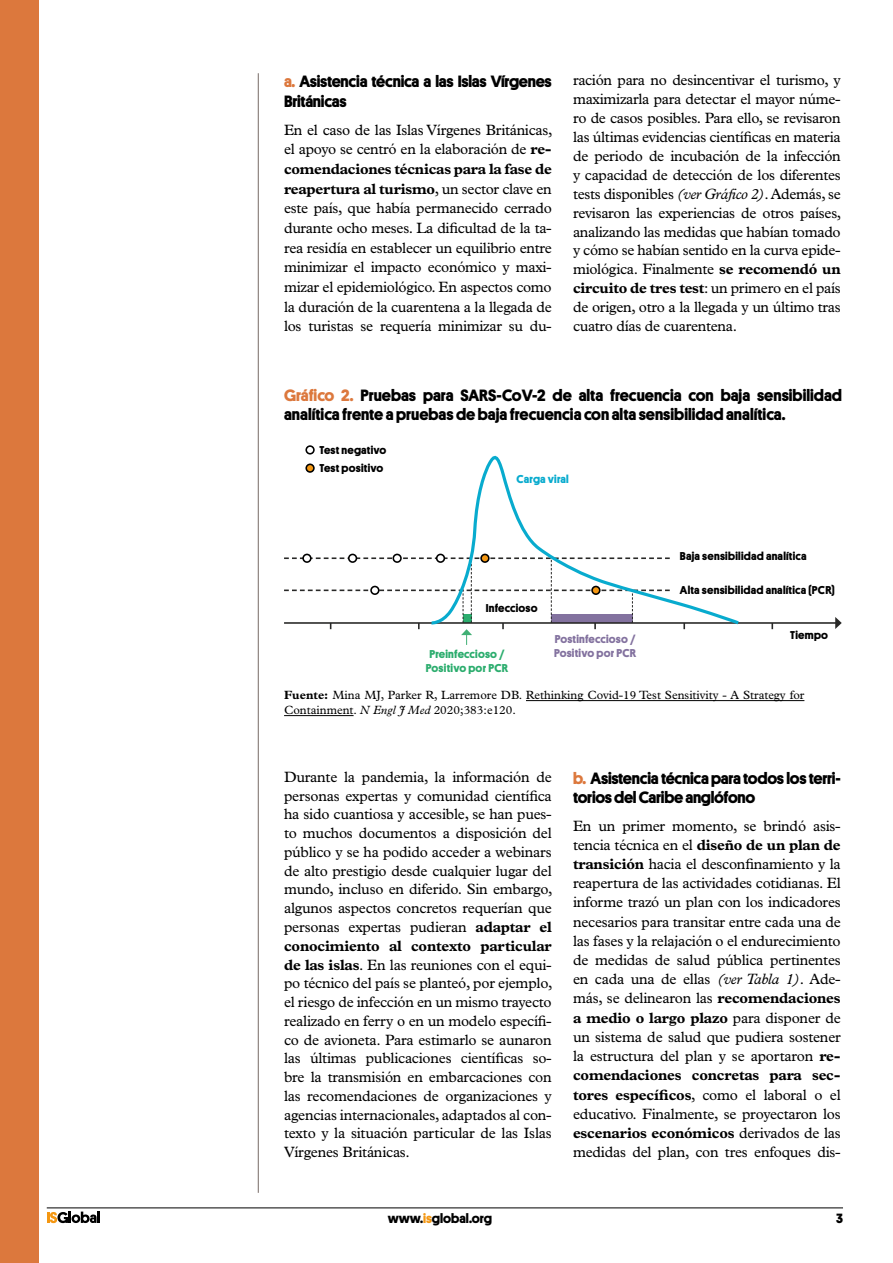
<style>
.page{position:relative;width:893px;height:1263px;background:#fff}
.page>*{position:absolute;margin:0;border:0;box-sizing:border-box;transform-origin:0 0}
.text_base{font:700 16.5px/19.6px "Platform";letter-spacing:-.015em;color:#000}
.text_base-2{font:15px/18.8px "Plantin";letter-spacing:-.02em;color:#000;text-align:justify}
.t1{font:700 13.5px "Platform";color:#000}
.text_base-3{font:12px/15px "Plantin";color:#000}
.Text{font:700 11.4px "Platform";letter-spacing:.02em;color:#000}
.Text-2{font:700 11.4px/14.4px "Platform";letter-spacing:.02em;color:#83729f}
.Text-3{font:700 11.4px/14.4px "Platform";letter-spacing:.02em;color:#2cad6e}
.Text-4{font:700 11.4px "Platform";letter-spacing:.02em;color:#08abce}
.s1{color:#dc783d}
.s2{font-weight:700}
.s3{font-style:italic}
.s4{color:#f49712}
</style>
<div class="page">
<svg style="left:47px;top:1211px;width:53px;height:12px"></svg>
<hr style="left:47px;top:1207px;width:796px;height:1px;background:#000">
<div style="left:0;top:0;width:38px;height:1263px;background:#dc783d"></div>
<hr style="left:258px;top:73px;width:1px;height:1120px;background:#867b77">
<hr style="left:284px;top:622px;width:552px;height:2px;background:#282827">
<svg style="left:835px;top:617px;width:7px;height:12px"></svg>
<svg style="left:284px;top:557px;width:312px;height:88px"></svg>
<div style="left:371px;top:586px;width:8px;height:8px;background:#fff;border-radius:50%"></div>
<div style="left:370px;top:586px;width:9px;height:9px;border:2px solid #000;border-radius:50%"></div>
<div style="left:303px;top:554px;width:8px;height:8px;background:#fff;border-radius:50%"></div>
<div style="left:302px;top:554px;width:10px;height:9px;border:2px solid #000;border-radius:50%"></div>
<div style="left:349px;top:554px;width:7px;height:8px;background:#fff;border-radius:50%"></div>
<div style="left:348px;top:554px;width:9px;height:9px;border:2px solid #000;border-radius:50%"></div>
<div style="left:393px;top:554px;width:8px;height:8px;background:#fff;border-radius:50%"></div>
<div style="left:392px;top:554px;width:10px;height:9px;border:2px solid #000;border-radius:50%"></div>
<div style="left:305px;top:445px;width:10px;height:9px;border:2px solid #000;border-radius:50%"></div>
<div style="left:306px;top:464px;width:8px;height:8px;background:#f49712;border-radius:50%"></div>
<div style="left:305px;top:463px;width:10px;height:10px;border:2px solid #000;border-radius:50%"></div>
<svg style="left:428px;top:455px;width:313px;height:171px"></svg>
<hr style="left:526px;top:700px;width:278px;height:1px;background:#000">
<hr style="left:284px;top:715px;width:70px;height:1px;background:#000">
<p class="text_base" style="left:284px;top:70px;width:269px"><span class="s1">a.</span> Asistencia técnica a las Islas Vírgenes<br>Británicas</p>
<p class="text_base-2" style="left:284px;top:120px;width:270px;line-height:19.6px">En el caso de las Islas Vírgenes Británicas, el apoyo se centró en la elaboración de <span class="s2">re&shy;comendaciones técnicas para la fase de reapertura al turismo</span>, un sector clave en este país, que había permanecido cerrado durante ocho meses. La dificultad de la ta&shy;rea residía en establecer un equilibrio entre minimizar el impacto económico y maxi&shy;mizar el epidemiológico. En aspectos como la duración de la cuarentena a la llegada de los turistas se requería minimizar su du-</p>
<p class="text_base-2" style="left:573px;top:70px;width:270px">ración para no desincentivar el turismo, y maximizarla para detectar el mayor núme&shy;ro de casos posibles. Para ello, se revisaron las últimas evidencias científicas en materia de periodo de incubación de la infección y capacidad de detección de los diferentes tests disponibles <span class="s3">(ver Gráfico 2)</span>. Además, se revisaron las experiencias de otros países, analizando las medidas que habían tomado y cómo se habían sentido en la curva epide&shy;miológica. Finalmente <span class="s2">se recomendó un circuito de tres test</span>: un primero en el país de origen, otro a la llegada y un último tras cuatro días de cuarentena.</p>
<p class="text_base" style="left:284px;top:385px;width:559px;line-height:18.8px"><span class="s1">Gráfico 2.</span> Pruebas para SARS-CoV-2 de alta frecuencia con baja sensibilidad analítica frente a pruebas de baja frecuencia con alta sensibilidad analítica.</p>
<p class="Text" style="left:320px;top:442px;width:68px">Test negativo</p>
<p class="Text" style="left:320px;top:460px;width:65px">Test positivo</p>
<p class="Text-4" style="left:516px;top:471px;width:54px">Carga viral</p>
<p class="Text" style="left:486px;top:599px;width:53px">Infeccioso</p>
<p class="Text" style="left:680px;top:548px;width:128px">Baja sensibilidad analítica</p>
<p class="Text" style="left:680px;top:581px;width:156px">Alta sensibilidad analítica (PCR)</p>
<p class="Text" style="left:790px;top:627px;width:39px">Tiempo</p>
<p class="Text-2" style="left:554px;top:631px;width:84px">Postinfeccioso /<br>Positivo por PCR</p>
<p class="text_base-3" style="left:284px;top:688px;width:522px"><span class="s2">Fuente:</span> Mina MJ, Parker R, Larremore DB. Rethinking Covid-19 Test Sensitivity - A Strategy for<br>Containment. <span class="s3">N Engl J Med</span> 2020;383:e120.</p>
<p class="Text-3" style="left:426px;top:646px;width:84px">Preinfeccioso /<br>Positivo por PCR</p>
<p class="text_base-2" style="left:284px;top:767px;width:270px">Durante la pandemia, la información de personas expertas y comunidad científica ha sido cuantiosa y accesible, se han pues&shy;to muchos documentos a disposición del público y se ha podido acceder a webinars de alto prestigio desde cualquier lugar del mundo, incluso en diferido. Sin embargo, algunos aspectos concretos requerían que personas expertas pudieran <span class="s2">adaptar el conocimiento al contexto particular de las islas</span>. En las reuniones con el equi&shy;po técnico del país se planteó, por ejemplo, el riesgo de infección en un mismo trayecto realizado en ferry o en un modelo específi&shy;co de avioneta. Para estimarlo se aunaron las últimas publicaciones científicas so&shy;bre la transmisión en embarcaciones con las recomendaciones de organizaciones y agencias internacionales, adaptados al con&shy;texto y la situación particular de las Islas Vírgenes Británicas.</p>
<p class="text_base" style="left:573px;top:767px;width:269px;line-height:19.2px"><span class="s1">b.</span> Asistencia técnica para todos los terri&shy;torios del Caribe anglófono</p>
<p class="text_base-2" style="left:573px;top:816px;width:269px;line-height:19.2px">En un primer momento, se brindó asis&shy;tencia técnica en el <span class="s2">diseño de un plan de transición</span> hacia el desconfinamiento y la reapertura de las actividades cotidianas. El informe trazó un plan con los indicadores necesarios para transitar entre cada una de las fases y la relajación o el endurecimiento de medidas de salud pública pertinentes en cada una de ellas <span class="s3">(ver Tabla 1)</span>. Ade&shy;más, se delinearon las <span class="s2">recomendaciones a medio o largo plazo</span> para disponer de un sistema de salud que pudiera sostener la estructura del plan y se aportaron <span class="s2">re&shy;comendaciones concretas para sec&shy;tores específicos</span>, como el laboral o el educativo. Finalmente, se proyectaron los <span class="s2">escenarios económicos</span> derivados de las medidas del plan, con tres enfoques dis-</p>
<p class="t1" style="left:388px;top:1208px;width:106px">www.<span class="s4">is</span>global.org</p>
<p class="t1" style="left:836px;top:1208px;width:8px">3</p>
</div>
